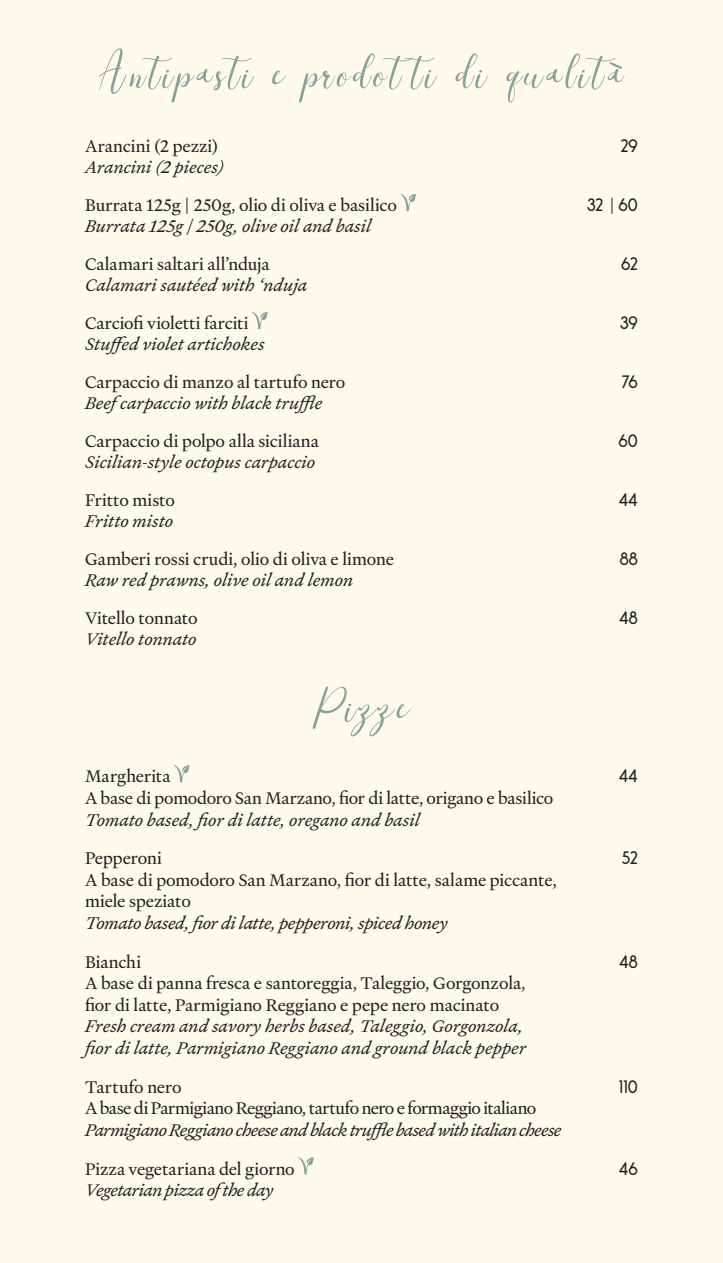
<style>
.page{position:relative;width:723px;height:1263px;background:#fffaeb}
.page>*{position:absolute;margin:0;border:0;box-sizing:border-box;transform-origin:0 0}
.t1{font:54px "Sweet November";letter-spacing:.07em;color:#89a19b}
.t2{font:18px/21.6px "Heldane Text";color:#231f20}
.t3{font:italic 18px/21.6px "Heldane Text";letter-spacing:-.005em;color:#231f20}
.t4{font:italic 18px/21.6px "Heldane Text";letter-spacing:-.04em;color:#231f20}
.t5{font:18px "Saveur Sans";letter-spacing:-.01em;color:#231f20}
.t6{font:italic 18px "Heldane Text";letter-spacing:-.035em;color:#231f20}
.s1{font-family:"Heldane Text"}
.s2{font-style:italic}
.s3{font-style:normal}
</style>
<div class="page">
<svg style="left:400px;top:194px;width:16px;height:17px"></svg>
<svg style="left:252px;top:312px;width:16px;height:17px"></svg>
<svg style="left:174px;top:765px;width:16px;height:17px"></svg>
<svg style="left:298px;top:1157px;width:16px;height:17px"></svg>
<p class="t1" style="left:99px;top:41px;width:526px">Antipasti e prodot ti di qualità</p>
<p class="t2" style="left:85px;top:135px;width:135px">Arancini (2 pezzi)</p>
<p class="t5" style="left:620px;top:136px;width:19px">29</p>
<p class="t3" style="left:85px;top:156px;width:140px">Arancini (2 pieces)</p>
<p class="t2" style="left:85px;top:194px;width:313px">Burrata 125g | 250g, olio di oliva e basilico</p>
<p class="t5" style="left:587px;top:195px;width:53px">32 <span class="s1">|</span> 60</p>
<p class="t3" style="left:85px;top:215px;width:288px">Burrata 125g | 250g, olive oil and basil</p>
<p class="t2" style="left:85px;top:253px;width:186px">Calamari saltari all’nduja</p>
<p class="t5" style="left:621px;top:254px;width:18px">62</p>
<p class="t3" style="left:85px;top:274px;width:224px">Calamari sautéed with ‘nduja</p>
<p class="t2" style="left:85px;top:312px;width:165px">Carciofi violetti farciti</p>
<p class="t5" style="left:620px;top:313px;width:20px">39</p>
<p class="t3" style="left:85px;top:333px;width:181px">Stuffed violet artichokes</p>
<p class="t2" style="left:85px;top:371px;width:262px">Carpaccio di manzo al tartufo nero</p>
<p class="t5" style="left:622px;top:372px;width:17px">76</p>
<p class="t3" style="left:85px;top:393px;width:239px">Beefcarpaccio with black truffle</p>
<p class="t2" style="left:85px;top:430px;width:235px">Carpaccio di polpo alla siciliana</p>
<p class="t5" style="left:618px;top:431px;width:21px">60</p>
<p class="t3" style="left:85px;top:452px;width:232px">Sicilian-style octopus carpaccio</p>
<p class="t2" style="left:85px;top:489px;width:91px">Fritto misto</p>
<p class="t5" style="left:619px;top:490px;width:21px">44</p>
<p class="t3" style="left:85px;top:511px;width:90px">Fritto misto</p>
<p class="t2" style="left:85px;top:548px;width:310px">Gamberi rossi crudi, olio di oliva e limone</p>
<p class="t5" style="left:620px;top:549px;width:20px">88</p>
<p class="t3" style="left:85px;top:570px;width:270px">Raw red prawns, olive oil and lemon</p>
<p class="t2" style="left:85px;top:607px;width:114px">Vitello tonnato</p>
<p class="t5" style="left:619px;top:608px;width:20px">48</p>
<p class="t3" style="left:85px;top:629px;width:113px">Vitello tonnato</p>
<p class="t1" style="left:313px;top:675px;width:98px">Pizze</p>
<p class="t2" style="left:85px;top:765px;width:87px">Margherita</p>
<p class="t5" style="left:619px;top:767px;width:21px">44</p>
<p class="t2" style="left:85px;top:787px;width:470px">A base di pomodoro San Marzano, fior di latte, origano e basilico<br><span class="s2">Tomato based, fior di latte, oregano and basil</span></p>
<p class="t2" style="left:85px;top:847px;width:78px">Pepperoni</p>
<p class="t5" style="left:622px;top:848px;width:18px">52</p>
<p class="t2" style="left:85px;top:869px;width:473px">A base di pomodoro San Marzano, fior di latte, salame piccante, miele speziato<br><span class="s2">Tomato based, fior di latte, pepperoni, spiced honey</span></p>
<p class="t2" style="left:85px;top:950px;width:58px">Bianchi</p>
<p class="t5" style="left:619px;top:952px;width:20px">48</p>
<p class="t3" style="left:85px;top:972px;width:443px"><span class="s3">A base di panna fresca e santoreggia, Taleggio, Gorgonzola, fior di latte, Parmigiano Reggiano e pepe nero macinato </span>Fresh cream and savory herbs based, Taleggio, Gorgonzola, fior di latte, Parmigiano Reggiano and ground black pepper</p>
<p class="t2" style="left:85px;top:1075px;width:98px">Tartufo nero</p>
<p class="t5" style="left:618px;top:1077px;width:21px">110</p>
<p class="t4" style="left:85px;top:1097px;width:478px"><span class="s3">A base di Parmigiano Reggiano, tartufo nero e formaggio italiano<br></span>Parmigiano Reggiano cheese and black truffle based with italian cheese</p>
<p class="t2" style="left:85px;top:1157px;width:211px">Pizza vegetariana del giorno</p>
<p class="t5" style="left:619px;top:1159px;width:21px">46</p>
<p class="t6" style="left:85px;top:1178px;width:190px">Vegetarian pizza ofthe day</p>
</div>
